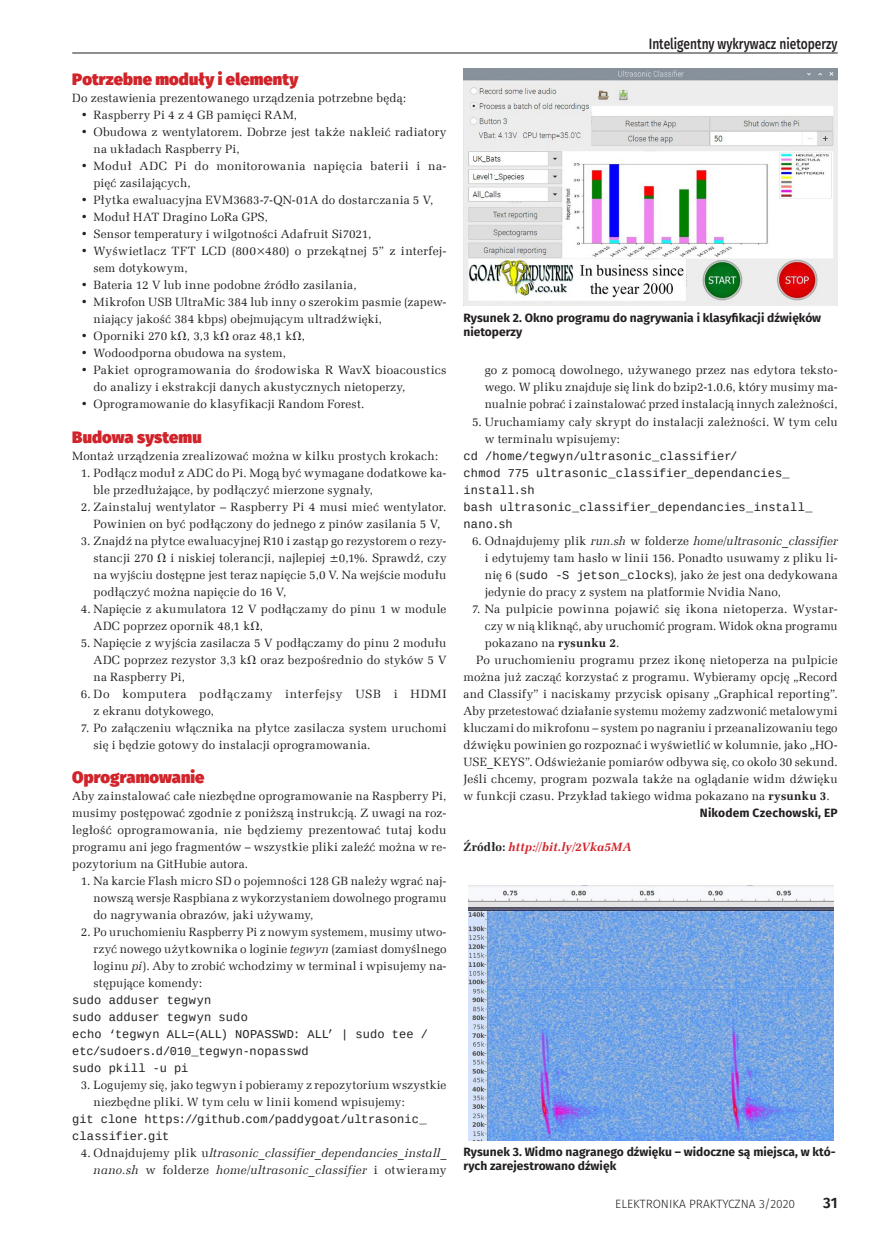
<style>
.page{position:relative;width:893px;height:1234px;background:#fff}
.page>*{position:absolute;margin:0;border:0;box-sizing:border-box;transform-origin:0 0}
._3_Srodtytul{font:900 16.5px "Fira Sans";letter-spacing:.005em;color:#d1232a}
.t1{font:500 15px "Fira Sans";color:#231f20;scale:.8 1}
.t2{font:600 15px "Fira Sans";color:#231f20}
._1_Body{font:12px/17px "Zapf Ellipt EU";letter-spacing:.015em;color:#231f20}
._1_Body-2{font:12px/17px "Liberation Mono";letter-spacing:.01em;color:#231f20}
._4_Podpis{font:700 12px/14.4px "Fira Sans";color:#231f20}
.t3{font:italic 12px/17px "Zapf Ellipt EU";letter-spacing:.02em;color:#231f20;text-align:right}
._1_Body-3{font:12px/17px "Zapf Ellipt EU";letter-spacing:.045em;color:#231f20}
._1_Body-4{font:italic 700 12px "Zapf Ellipt EU";letter-spacing:.005em;color:#d1232a}
.t4{font:300 12px "Fira Sans";color:#231f20}
._0_autor{font:700 12px "Fira Sans";letter-spacing:.015em;color:#231f20}
.s1{font-family:"Math With Greek"}
.s2{font-style:italic}
.s3{font-style:normal}
.s4{font-family:"Liberation Mono"}
.s5{font-weight:700}
.s6{font-style:normal;color:#231f20}
</style>
<div class="page">
<img style="left:463px;top:68px;width:375px;height:238px">
<img style="left:468px;top:885px;width:365px;height:255px">
<hr style="left:72px;top:53px;width:766px;height:1px;background:#231f20">
<p class="t1" style="left:649px;top:32px;width:238px">Inteligentny wykrywacz nietoperzy</p>
<p class="_3_Srodtytul" style="left:72px;top:64px;width:228px">Potrzebne moduły i elementy</p>
<p class="_1_Body" style="left:72px;top:90px;width:335px">Do zestawienia prezentowanego urządzenia potrzebne będą:</p>
<p class="_1_Body" style="left:81px;top:107px;width:218px">• Raspberry Pi 4 z 4 GB pamięci RAM,</p>
<p class="_1_Body" style="left:94px;top:124px;width:354px;text-indent:-13px">• Obudowa z wentylatorem. Dobrze jest także nakleić radiatory na układach Raspberry Pi,</p>
<p class="_1_Body" style="left:94px;top:158px;width:354px;text-indent:-13px">• Moduł ADC Pi do monitorowania napięcia baterii i na&shy;pięć zasilających,</p>
<p class="_1_Body" style="left:81px;top:192px;width:354px">• Płytka ewaluacyjna EVM3683-7-QN-01A do dostarczania 5 V,</p>
<p class="_1_Body" style="left:81px;top:209px;width:189px">• Moduł HAT Dragino LoRa GPS,</p>
<p class="_1_Body" style="left:81px;top:226px;width:292px">• Sensor temperatury i wilgotności Adafruit Si7021,</p>
<p class="_1_Body" style="left:94px;top:243px;width:354px;text-indent:-13px">• Wyświetlacz TFT LCD (800×480) o przekątnej 5” z interfej&shy;sem dotykowym,</p>
<p class="_1_Body" style="left:81px;top:277px;width:277px">• Bateria 12 V lub inne podobne źródło zasilania,</p>
<p class="_1_Body" style="left:94px;top:294px;width:354px;text-indent:-13px">• Mikrofon USB UltraMic 384 lub inny o szerokim pasmie (zapew&shy;niający jakość 384 kbps) obejmującym ultradźwięki,</p>
<p class="_1_Body" style="left:81px;top:328px;width:226px">• Oporniki 270 k<span class="s1">V</span>, 3,3 k<span class="s1">V</span> oraz 48,1 k<span class="s1">V</span>,</p>
<p class="_1_Body" style="left:81px;top:345px;width:207px">• Wodoodporna obudowa na system,</p>
<p class="_1_Body" style="left:94px;top:362px;width:354px;text-indent:-13px">• Pakiet oprogramowania do środowiska R WavX bioacoustics do analizy i ekstrakcji danych akustycznych nietoperzy,</p>
<p class="_1_Body" style="left:81px;top:396px;width:285px">• Oprogramowanie do klasyfikacji Random Forest.</p>
<p class="_3_Srodtytul" style="left:72px;top:421px;width:131px">Budowa systemu</p>
<p class="_1_Body" style="left:72px;top:447px;width:367px">Montaż urządzenia zrealizować można w kilku prostych krokach:</p>
<p class="_1_Body" style="left:94px;top:464px;width:354px;text-indent:-13px">1. Podłącz moduł z ADC do Pi. Mogą być wymagane dodatkowe ka&shy;ble przedłużające, by podłączyć mierzone sygnały,</p>
<p class="_1_Body" style="left:81px;top:498px;width:367px;text-align:center">2. Zainstaluj wentylator – Raspberry Pi 4 musi mieć wentylator.<br>Powinien on być podłączony do jednego z pinów zasilania 5 V,</p>
<p class="_1_Body" style="left:94px;top:532px;width:354px;text-align:justify;text-indent:-13px">3. Znajdź na płytce ewaluacyjnej R10 i zastąp go rezystorem o rezy&shy;stancji 270 <span class="s1">V</span> i niskiej tolerancji, najlepiej ±0,1%. Sprawdź, czy na wyjściu dostępne jest teraz napięcie 5,0 V. Na wejście modułu podłączyć można napięcie do 16 V,</p>
<p class="_1_Body" style="left:94px;top:600px;width:354px;text-indent:-13px">4. Napięcie z akumulatora 12 V podłączamy do pinu 1 w module<br>ADC poprzez opornik 48,1 k<span class="s1">V</span>,</p>
<p class="_1_Body" style="left:94px;top:634px;width:354px;text-align:justify;text-indent:-13px">5. Napięcie z wyjścia zasilacza 5 V podłączamy do pinu 2 modułu ADC poprzez rezystor 3,3 k<span class="s1">V</span> oraz bezpośrednio do styków 5 V na Raspberry Pi,</p>
<p class="_1_Body-3" style="left:94px;top:685px;width:354px;text-indent:-13px">6. Do komputera podłączamy interfejsy USB i HDMI z ekranu dotykowego,</p>
<p class="_1_Body" style="left:94px;top:719px;width:354px;text-indent:-13px">7. Po załączeniu włącznika na płytce zasilacza system uruchomi się i będzie gotowy do instalacji oprogramowania.</p>
<p class="_3_Srodtytul" style="left:72px;top:761px;width:134px">Oprogramowanie</p>
<p class="_1_Body" style="left:72px;top:787px;width:376px;text-align:justify">Aby zainstalować całe niezbędne oprogramowanie na Raspberry Pi, musimy postępować zgodnie z poniższą instrukcją. Z uwagi na roz&shy;ległość oprogramowania, nie będziemy prezentować tutaj kodu programu ani jego fragmentów – wszystkie pliki zaleźć można w re&shy;pozytorium na GitHubie autora.</p>
<p class="_1_Body" style="left:94px;top:872px;width:354px;text-align:justify;text-indent:-13px">1. Na karcie Flash micro SD o pojemności 128 GB należy wgrać naj&shy;nowszą wersje Raspbiana z wykorzystaniem dowolnego programu do nagrywania obrazów, jaki używamy,</p>
<p class="_1_Body" style="left:94px;top:923px;width:354px;text-align:justify;text-indent:-13px">2. Po uruchomieniu Raspberry Pi z nowym systemem, musimy utwo&shy;rzyć nowego użytkownika o loginie <span class="s2">tegwyn</span> (zamiast domyślnego loginu <span class="s2">pi</span>). Aby to zrobić wchodzimy w terminal i wpisujemy na&shy;stępujące komendy:</p>
<p class="_1_Body-2" style="left:72px;top:991px;width:141px">sudo adduser tegwyn</p>
<p class="_1_Body-2" style="left:72px;top:1008px;width:177px">sudo adduser tegwyn sudo</p>
<p class="_1_Body-2" style="left:72px;top:1025px;width:357px">echo ‘tegwyn ALL=(ALL) NOPASSWD: ALL’ | sudo tee / etc/sudoers.d/010_tegwyn-nopasswd</p>
<p class="_1_Body-2" style="left:72px;top:1059px;width:118px">sudo pkill -u pi</p>
<p class="_1_Body" style="left:94px;top:1076px;width:354px;text-indent:-13px">3. Logujemy się, jako tegwyn i pobieramy z repozytorium wszystkie niezbędne pliki. W tym celu w linii komend wpisujemy:</p>
<p class="_1_Body-2" style="left:72px;top:1110px;width:356px">git clone https://github.com/paddygoat/ultrasonic_ classifier.git</p>
<p class="t3" style="left:81px;top:1144px;width:367px"><span class="s3">4. Odnajdujemy plik u</span>ltrasonic_classifier_dependancies_install_ nano.sh <span class="s3">w folderze</span> home/ultrasonic_classifier <span class="s3">i otwieramy</span></p>
<p class="_4_Podpis" style="left:463px;top:1143px;width:374px">Rysunek 3. Widmo nagranego dźwięku – widoczne są miejsca, w któ&shy;rych zarejestrowano dźwięk</p>
<p class="_4_Podpis" style="left:463px;top:309px;width:359px">Rysunek 2. Okno programu do nagrywania i klasyfikacji dźwięków nietoperzy</p>
<p class="_1_Body" style="left:485px;top:362px;width:354px;text-align:justify">go z pomocą dowolnego, używanego przez nas edytora teksto&shy;wego. W pliku znajduje się link do bzip2-1.0.6, który musimy ma&shy;nualnie pobrać i zainstalować przed instalacją innych zależności,</p>
<p class="_1_Body" style="left:485px;top:413px;width:354px;text-indent:-13px">5. Uruchamiamy cały skrypt do instalacji zależności. W tym celu w terminalu wpisujemy:</p>
<p class="_1_Body-2" style="left:463px;top:447px;width:275px">cd /home/tegwyn/ultrasonic_classifier/</p>
<p class="_1_Body-2" style="left:463px;top:464px;width:328px">chmod 775 ultrasonic_classifier_dependancies_ install.sh</p>
<p class="_1_Body-2" style="left:463px;top:498px;width:351px">bash ultrasonic_classifier_dependancies_install_ nano.sh</p>
<p class="_1_Body" style="left:485px;top:532px;width:354px;text-align:justify;text-indent:-13px">6. Odnajdujemy plik <span class="s2">run.sh</span> w folderze <span class="s2">home/ultrasonic_classifier </span>i edytujemy tam hasło w linii 156. Ponadto usuwamy z pliku li&shy;nię 6 (<span class="s4">sudo -S jetson_clocks</span>), jako że jest ona dedykowana jedynie do pracy z system na platformie Nvidia Nano,</p>
<p class="_1_Body" style="left:485px;top:600px;width:354px;text-align:justify;text-indent:-13px">7. Na pulpicie powinna pojawić się ikona nietoperza. Wystar&shy;czy w nią kliknąć, aby uruchomić program. Widok okna programu pokazano na <span class="s5">rysunku 2</span>.</p>
<p class="_1_Body" style="left:463px;top:651px;width:376px;text-align:justify;text-indent:13px">Po uruchomieniu programu przez ikonę nietoperza na pulpicie można już zacząć korzystać z programu. Wybieramy opcję „Record and Classify” i naciskamy przycisk opisany „Graphical reporting”.<br>Aby przetestować działanie systemu możemy zadzwonić metalowymi kluczami do mikrofonu – system po nagraniu i przeanalizowaniu tego dźwięku powinien go rozpoznać i wyświetlić w kolumnie, jako „HO-USE_KEYS”. Odświeżanie pomiarów odbywa się, co około 30 sekund.<br>Jeśli chcemy, program pozwala także na oglądanie widm dźwięku w funkcji czasu. Przykład takiego widma pokazano na <span class="s5">rysunku 3</span>.</p>
<p class="_0_autor" style="left:700px;top:802px;width:139px">Nikodem Czechowski, EP</p>
<p class="_1_Body-4" style="left:463px;top:839px;width:169px"><span class="s6">Źródło:</span> http://bit.ly/2Vka5MA</p>
<p class="t4" style="left:615px;top:1195px;width:181px">ELEKTRONIKA PRAKTYCZNA 3/2020</p>
<p class="t2" style="left:823px;top:1190px;width:16px">31</p>
</div>
